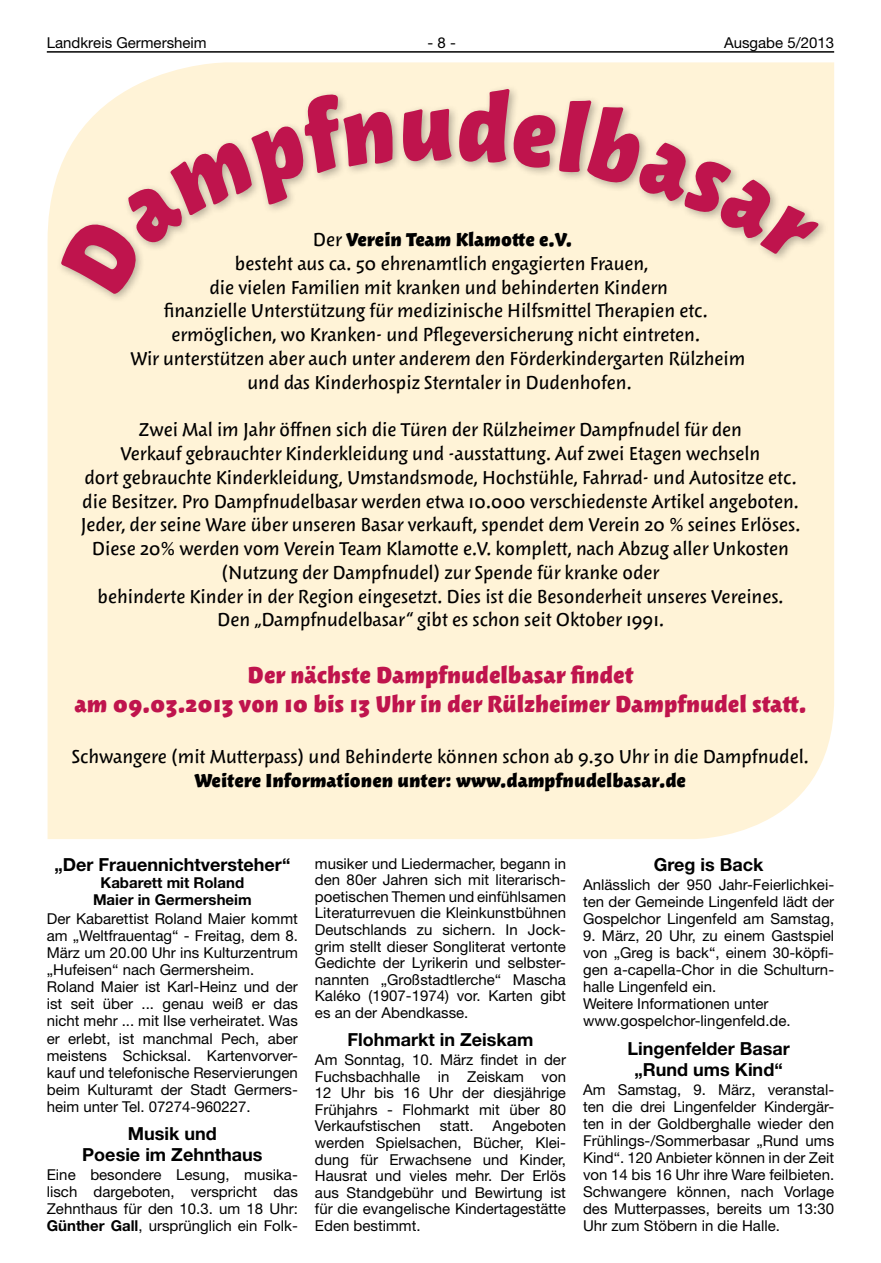
<style>
.page{position:relative;width:881px;height:1263px;background:#fff}
.page>*{position:absolute;margin:0;border:0;box-sizing:border-box;transform-origin:0 0}
.t1{font:800 26.4px/29.1px "Woodland ITC";color:#bf144d;text-align:center}
.t2{font:500 21.6px/23.7px "Woodland ITC";color:#000;text-align:center}
.t3{font:800 21.6px "Woodland ITC";color:#000}
.t4{font:700 18px/20.4px "Helvetica Neue LT";color:#000;text-align:center}
.t5{font:15px/17.1px "Helvetica Neue LT";color:#000;text-align:justify}
.t6{font:700 15px/17.1px "Helvetica Neue LT";color:#000;text-align:center}
.s1{font-weight:800}
.s2{font-weight:700}
</style>
<div class="page">
<hr style="left:47px;top:51px;width:786px;height:2px;background:#000">
<div style="left:48px;top:62px;width:785px;height:777px;background:#fff3d7"></div>
<div style="left:56px;top:84px;width:772px;height:220px;background:#fff3d7"></div>
<svg style="left:58px;top:93px;width:337px;height:204px"></svg>
<svg style="left:402px;top:109px;width:49px;height:52px;background:#ccc2ab"></svg>
<svg style="left:458px;top:88px;width:360px;height:171px"></svg>
<p class="t5" style="left:47px;top:34px;width:161px">Landkreis Germersheim</p>
<p class="t5" style="left:427px;top:34px;width:30px">- 8 -</p>
<p class="t5" style="left:723px;top:34px;width:112px">Ausgabe 5/2013</p>
<p class="t2" style="left:130px;top:228px;width:616px">Der <span class="s1">Verein Team Klamotte e.V.<br></span>besteht aus ca. 50 ehrenamtlich engagierten Frauen,<br>die vielen Familien mit kranken und behinderten Kindern<br>finanzielle Unterstützung für medizinische Hilfsmittel Therapien etc. ermöglichen, wo Kranken- und Pflegeversicherung nicht eintreten.<br>Wir unterstützen aber auch unter anderem den Förderkindergarten Rülzheim und das Kinderhospiz Sterntaler in Dudenhofen.</p>
<p class="t2" style="left:81px;top:418px;width:720px">Zwei Mal im Jahr öffnen sich die Türen der Rülzheimer Dampfnudel für den<br>Verkauf gebrauchter Kinderkleidung und -ausstattung. Auf zwei Etagen wechseln<br>dort gebrauchte Kinderkleidung, Umstandsmode, Hochstühle, Fahrrad- und Autositze etc. die Besitzer. Pro Dampfnudelbasar werden etwa 10.000 verschiedenste Artikel angeboten.<br>Jeder, der seine Ware über unseren Basar verkauft, spendet dem Verein 20 % seines Erlöses.<br>Diese 20% werden vom Verein Team Klamotte e.V. komplett, nach Abzug aller Unkosten (Nutzung der Dampfnudel) zur Spende für kranke oder<br>behinderte Kinder in der Region eingesetzt. Dies ist die Besonderheit unseres Vereines.<br>Den „Dampfnudelbasar“ gibt es schon seit Oktober 1991.</p>
<h1 class="t1" style="left:75px;top:660px;width:733px">Der nächste Dampfnudelbasar findet<br>am 09.03.2013 von 10 bis 13 Uhr in der Rülzheimer Dampfnudel statt.</h1>
<h2 class="t2" style="left:72px;top:745px;width:738px">Schwangere (mit Mutterpass) und Behinderte können schon ab 9.30 Uhr in die Dampfnudel.</h2>
<h2 class="t3" style="left:194px;top:768px;width:493px">Weitere Informationen unter: www.dampfnudelbasar.de</h2>
<p class="t4" style="left:54px;top:854px;width:237px">„Der Frauennichtversteher“</p>
<p class="t6" style="left:93px;top:874px;width:160px">Kabarett mit Roland<br>Maier in Germersheim</p>
<p class="t5" style="left:47px;top:910px;width:252px;text-align:left">Der Kabarettist Roland Maier kommt am „Weltfrauentag“ - Freitag, dem 8.<br>März um 20.00 Uhr ins Kulturzentrum „Hufeisen“ nach Germersheim.<br>Roland Maier ist Karl-Heinz und der ist seit über ... genau weiß er das nicht mehr ... mit Ilse verheiratet. Was er erlebt, ist manchmal Pech, aber meistens Schicksal. Kartenvorver&shy;kauf und telefonische Reservierungen beim Kulturamt der Stadt Germers&shy;heim unter Tel. 07274-960227.</p>
<p class="t4" style="left:82px;top:1123px;width:181px">Musik und<br>Poesie im Zehnthaus</p>
<p class="t5" style="left:47px;top:1166px;width:252px">Eine besondere Lesung, musika&shy;lisch dargeboten, verspricht das Zehnthaus für den 10.3. um 18 Uhr:<br><span class="s2">Günther Gall</span>, ursprünglich ein Folk-</p>
<p class="t5" style="left:315px;top:855px;width:252px;line-height:16.6px">musiker und Liedermacher, begann in den 80er Jahren sich mit literarisch&shy;poetischen Themen und einfühlsamen Literaturrevuen die Kleinkunstbühnen Deutschlands zu sichern. In Jock&shy;grim stellt dieser Songliterat vertonte Gedichte der Lyrikerin und selbster&shy;nannten „Großstadtlerche“ Mascha Kaléko (1907-1974) vor. Karten gibt es an der Abendkasse.</p>
<p class="t4" style="left:347px;top:1029px;width:187px">Flohmarkt in Zeiskam</p>
<p class="t5" style="left:315px;top:1051px;width:252px;line-height:16.6px">Am Sonntag, 10. März findet in der Fuchsbachhalle in Zeiskam von 12 Uhr bis 16 Uhr der diesjährige Frühjahrs - Flohmarkt mit über 80<br>Verkaufstischen</p>
<p class="t5" style="left:315px;top:1117px;width:252px;line-height:16.6px;text-indent:178px">Angeboten werden Spielsachen, Bücher, Klei&shy;dung für Erwachsene und Kinder, Hausrat und vieles mehr. Der Erlös aus Standgebühr und Bewirtung ist für die evangelische Kindertagestätte Eden bestimmt.</p>
<p class="t5" style="left:439px;top:1117px;width:35px">statt.</p>
<p class="t4" style="left:653px;top:854px;width:111px">Greg is Back</p>
<p class="t5" style="left:583px;top:876px;width:252px">Anlässlich der 950 Jahr-Feierlichkei&shy;ten der Gemeinde Lingenfeld lädt der Gospelchor Lingenfeld am Samstag,</p>
<p class="t5" style="left:583px;top:927px;width:252px;text-align:left">9. März, 20 Uhr, zu einem Gastspiel von „Greg is back“, einem 30-köpfi&shy;gen a-capella-Chor in die Schulturn&shy;halle Lingenfeld ein.<br>Weitere Informationen unter www.gospelchor-lingenfeld.de.</p>
<p class="t4" style="left:627px;top:1038px;width:164px">Lingenfelder Basar „Rund ums Kind“</p>
<p class="t5" style="left:583px;top:1081px;width:252px">Am Samstag, 9. März, veranstal&shy;ten die drei Lingenfelder Kindergär&shy;ten in der Goldberghalle wieder den Frühlings-/Sommerbasar „Rund ums Kind“. 120 Anbieter können in der Zeit von 14 bis 16 Uhr ihre Ware feilbieten.<br>Schwangere können, nach Vorlage des Mutterpasses, bereits um 13:30<br>Uhr zum Stöbern in die Halle.</p>
</div>
